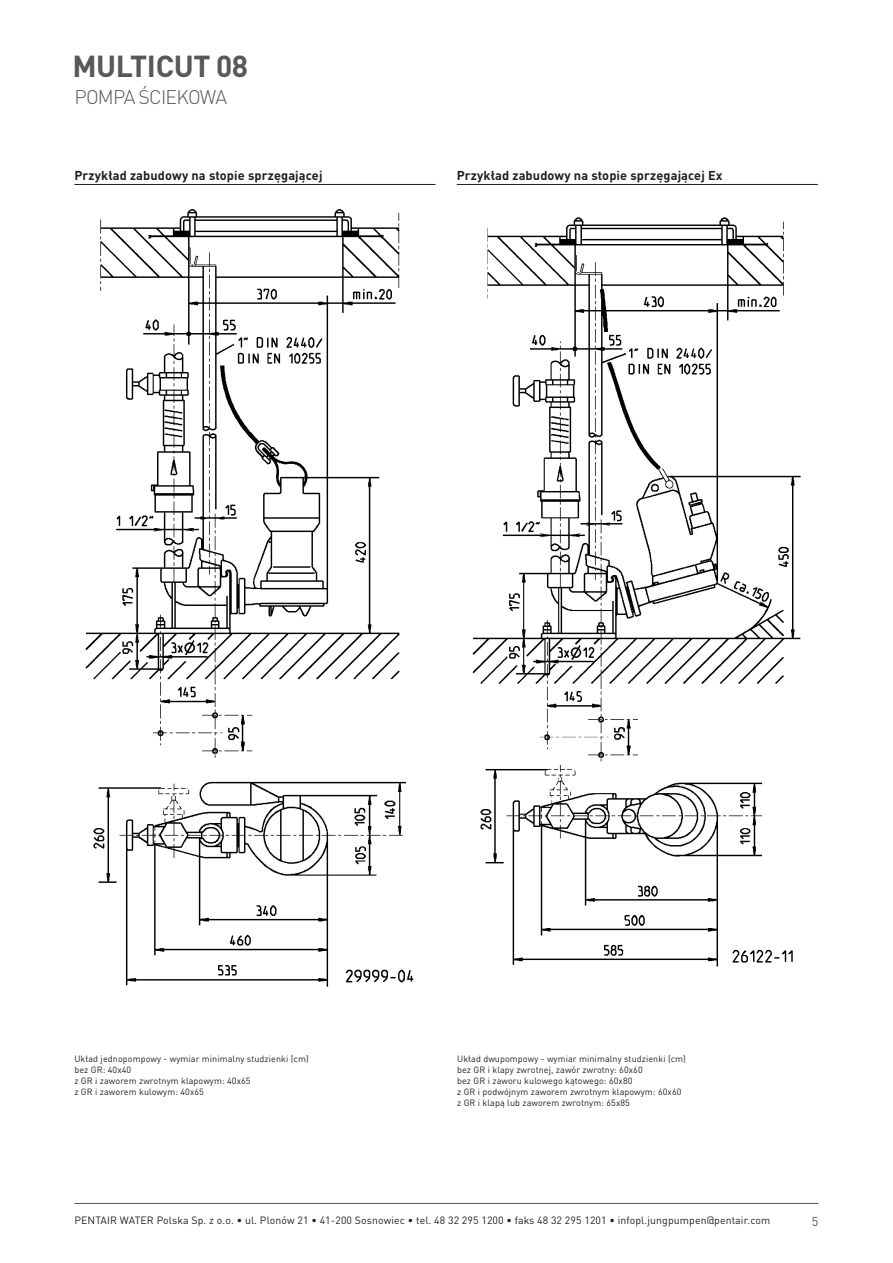
<style>
.page{position:relative;width:893px;height:1263px;background:#fff}
.page>*{position:absolute;margin:0;border:0;box-sizing:border-box;transform-origin:0 0}
.t1{font:700 30px "DIN Pro";letter-spacing:-.015em;color:#57585a}
.t2{font:300 19.5px "DIN Pro";letter-spacing:-.04em;color:#57585a}
.Header_klein{font:700 12.75px "DIN Pro";letter-spacing:.01em;color:#231f20}
.t3{font:12.75px "DIN Pro";color:#57585a}
.t4{font:10.5px "DIN Pro";letter-spacing:.01em;color:#231f20}
.Hinweise_6pt{font:9px/10.8px "DIN Pro";letter-spacing:.01em;color:#231f20}
</style>
<div class="page">
<hr style="left:74px;top:1203px;width:745px;height:1px;background:#57585a">
<hr style="left:74px;top:184px;width:361px;height:1px;background:#231f20">
<img style="left:85px;top:209px;width:329px;height:778px">
<hr style="left:457px;top:184px;width:361px;height:1px;background:#231f20">
<img style="left:472px;top:217px;width:329px;height:750px">
<h1 class="t1" style="left:72px;top:41px;width:177px">MULTICUT 08</h1>
<h2 class="t2" style="left:75px;top:82px;width:154px">POMPA ŚCIEKOWA</h2>
<p class="Header_klein" style="left:74px;top:165px;width:250px">Przykład zabudowy na stopie sprzęgającej</p>
<p class="Header_klein" style="left:457px;top:165px;width:267px">Przykład zabudowy na stopie sprzęgającej Ex</p>
<p class="Hinweise_6pt" style="left:74px;top:1053px;width:236px">Układ jednopompowy - wymiar minimalny studzienki (cm) bez GR: 40x40<br>z GR i zaworem zwrotnym klapowym: 40x65<br>z GR i zaworem kulowym: 40x65</p>
<p class="Hinweise_6pt" style="left:457px;top:1053px;width:230px">Układ dwupompowy - wymiar minimalny studzienki (cm) bez GR i klapy zwrotnej, zawór zwrotny: 60x60<br>bez GR i zaworu kulowego kątowego: 60x80<br>z GR i podwójnym zaworem zwrotnym klapowym: 60x60 z GR i klapą lub zaworem zwrotnym: 65x85</p>
<p class="t4" style="left:74px;top:1212px;width:697px">PENTAIR WATER Polska Sp. z o.o. ∙ ul. Plonów 21 ∙ 41-200 Sosnowiec ∙ tel. 48 32 295 1200 ∙ faks 48 32 295 1201 ∙ infopl.jungpumpen@pentair.com</p>
<h3 class="t3" style="left:812px;top:1211px;width:8px">5</h3>
</div>
